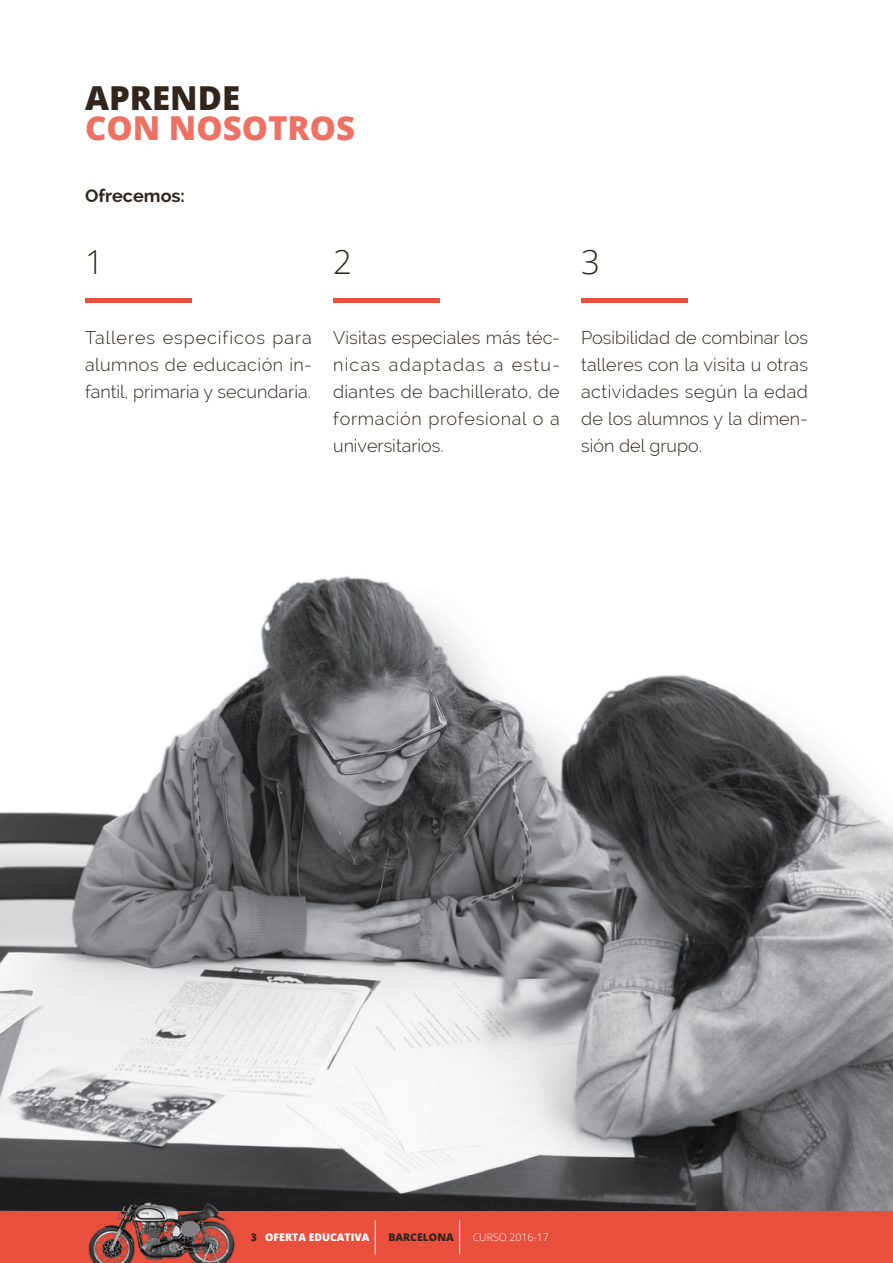
<style>
.page{position:relative;width:893px;height:1263px;background:#fff}
.page>*{position:absolute;margin:0;border:0;box-sizing:border-box;transform-origin:0 0}
.t1{font:800 33px "Open Sans";color:#ed7264}
.t2{font:800 33px "Open Sans";color:#31251c}
.t3{font:300 33px "Open Sans";color:#31251c}
.t4{font:300 18px/27px "Raleway";letter-spacing:.01em;color:#31251c;text-align:justify}
.t5{font:700 18px "Raleway";color:#31251c}
.t6{font:800 10.5px "Open Sans";color:#fff}
.t7{font:300 10.5px "Open Sans";color:#fff}
.t8{font:800 10.5px "Open Sans";color:#31251c}
.s1{color:#31251c}
</style>
<div class="page">
<img style="left:0;top:576px;width:893px;height:636px">
<hr style="left:85px;top:298px;width:106px;height:4px;background:#e94f3d">
<hr style="left:333px;top:298px;width:106px;height:4px;background:#e94f3d">
<hr style="left:581px;top:298px;width:106px;height:4px;background:#e94f3d">
<div style="left:0;top:1212px;width:893px;height:51px;background:#e94f3d"></div>
<hr style="left:375px;top:1220px;width:1px;height:34px;background:#fff">
<hr style="left:459px;top:1220px;width:1px;height:34px;background:#fff">
<img style="left:85px;top:1196px;width:153px;height:67px">
<h1 class="t2" style="left:85px;top:73px;width:157px">APRENDE</h1>
<h1 class="t1" style="left:85px;top:103px;width:272px">CON NOSOTROS</h1>
<p class="t5" style="left:85px;top:186px;width:101px">Ofrecemos:</p>
<h1 class="t3" style="left:85px;top:239px;width:20px">1</h1>
<h1 class="t3" style="left:333px;top:239px;width:20px">2</h1>
<h1 class="t3" style="left:581px;top:239px;width:20px">3</h1>
<p class="t4" style="left:85px;top:324px;width:228px">Talleres específicos para alumnos de educación in&shy;fantil, primaria y secundaria.</p>
<p class="t4" style="left:333px;top:324px;width:228px">Visitas especiales más téc&shy;nicas adaptadas a estu&shy;diantes de bachillerato, de formación profesional o a universitarios.</p>
<p class="t4" style="left:581px;top:324px;width:228px">Posibilidad de combinar los talleres con la visita u otras actividades según la edad de los alumnos y la dimen&shy;sión del grupo.</p>
<p class="t6" style="left:251px;top:1229px;width:120px"><span class="s1">3</span> OFERTA EDUCATIVA</p>
<p class="t8" style="left:388px;top:1229px;width:67px">BARCELONA</p>
<p class="t7" style="left:473px;top:1230px;width:78px">CURSO 2016-17</p>
</div>
